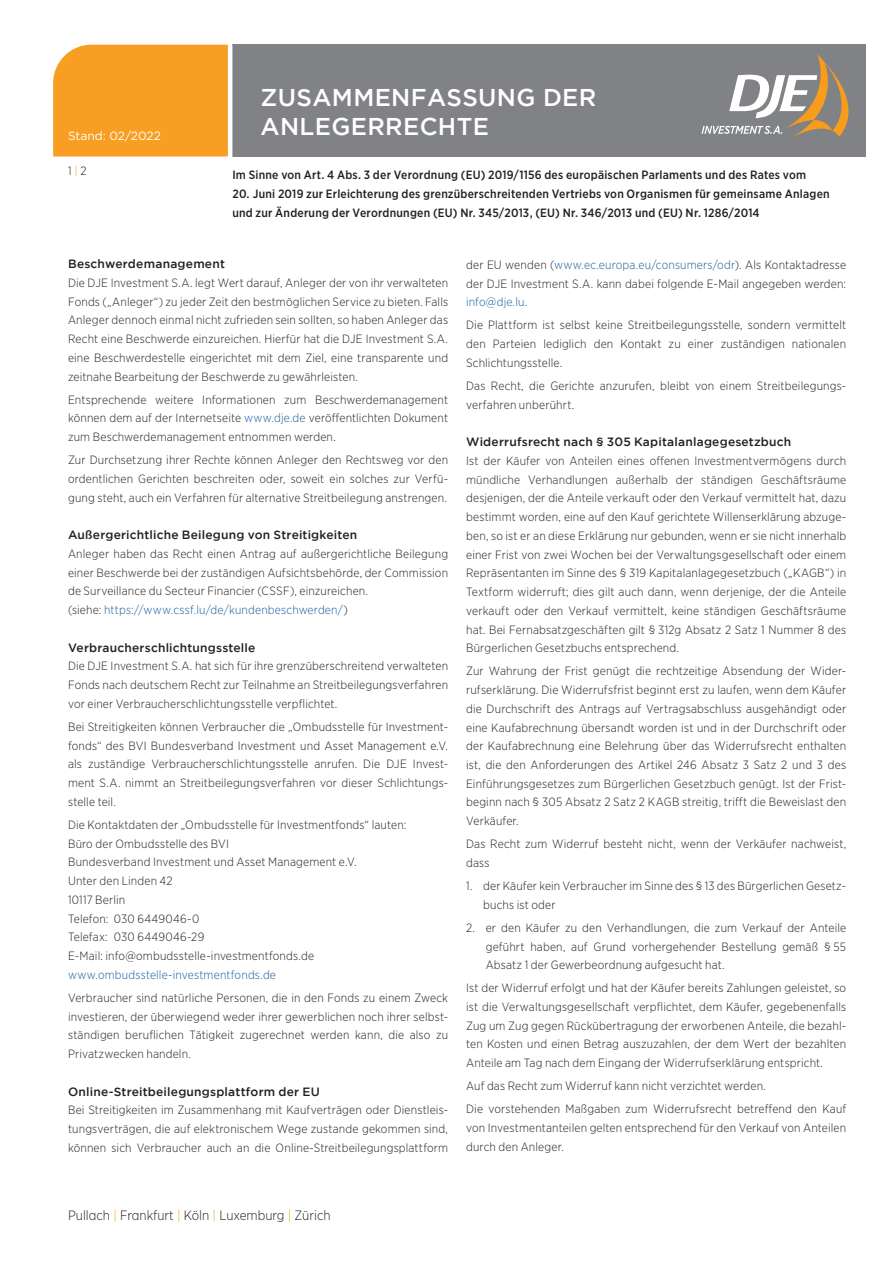
<style>
.page{position:relative;width:893px;height:1263px;background:#fff}
.page>*{position:absolute;margin:0;border:0;box-sizing:border-box;transform-origin:0 0}
.t1{font:500 24.3px/29.1px "Gotham";letter-spacing:.015em;color:#fff}
.t2{font:300 13.5px "Gotham Narrow";color:#231f20}
.t3{font:300 12px/18.8px "Gotham Narrow";letter-spacing:.015em;color:#231f20;text-align:justify}
.t4{font:500 12px/18.8px "Gotham Narrow";letter-spacing:.02em;color:#231f20}
.t5{font:500 12px "Gotham";letter-spacing:.015em;color:#231f20}
.t6{font:300 12px "Gotham Narrow";letter-spacing:.015em;color:#175d9e}
.t7{font:12px "Gotham";color:#fff}
.s1{color:#f89e1c}
.s2{color:#175d9e}
.s3{color:#f89e23}
</style>
<div class="page">
<div style="left:53px;top:45px;width:175px;height:111px;background:#f89e23"></div>
<div style="left:232px;top:45px;width:633px;height:112px;background:#808285"></div>
<svg style="left:701px;top:54px;width:147px;height:83px"></svg>
<p class="t7" style="left:68px;top:129px;width:94px">Stand: 02/2022</p>
<p class="t3" style="left:68px;top:162px;width:20px">1 <span class="s1">|</span> 2</p>
<h1 class="t1" style="left:261px;top:82px;width:337px">ZUSAMMENFASSUNG DER<br>ANLEGERRECHTE</h1>
<p class="t4" style="left:232px;top:166px;width:575px">Im Sinne von Art. 4 Abs. 3 der Verordnung (EU) 2019/1156 des europäischen Parlaments und des Rates vom</p>
<p class="t4" style="left:232px;top:184px;width:599px">20. Juni 2019 zur Erleichterung des grenzüberschreitenden Vertriebs von Organismen für gemeinsame Anlagen und zur Änderung der Verordnungen (EU) Nr. 345/2013, (EU) Nr. 346/2013 und (EU) Nr. 1286/2014</p>
<p class="t5" style="left:68px;top:257px;width:158px">Beschwerdemanagement</p>
<p class="t3" style="left:68px;top:273px;width:382px">Die DJE Investment S.A. legt Wert darauf, Anleger der von ihr verwalteten Fonds („Anleger“) zu jeder Zeit den bestmöglichen Service zu bieten. Falls Anleger dennoch einmal nicht zufrieden sein sollten, so haben Anleger das Recht eine Beschwerde einzureichen. Hierfür hat die DJE Investment S.A. eine Beschwerdestelle eingerichtet mit dem Ziel, eine transparente und zeitnahe Bearbeitung der Beschwerde zu gewährleisten.</p>
<p class="t3" style="left:68px;top:390px;width:382px">Entsprechende weitere Informationen zum Beschwerdemanagement können dem auf der Internetseite <span class="s2">www.dje.de</span> veröffentlichten Dokument zum Beschwerdemanagement entnommen werden.</p>
<p class="t3" style="left:68px;top:450px;width:382px">Zur Durchsetzung ihrer Rechte können Anleger den Rechtsweg vor den ordentlichen Gerichten beschreiten oder, soweit ein solches zur Verfü&shy;gung steht, auch ein Verfahren für alternative Streitbeilegung anstrengen.</p>
<p class="t5" style="left:68px;top:528px;width:291px">Außergerichtliche Beilegung von Streitigkeiten</p>
<p class="t3" style="left:68px;top:544px;width:382px;text-align:left">Anleger haben das Recht einen Antrag auf außergerichtliche Beilegung einer Beschwerde bei der zuständigen Aufsichtsbehörde, der Commission de Surveillance du Secteur Financier (CSSF), einzureichen.<br>(siehe: <span class="s2">https://www.cssf.lu/de/kundenbeschwerden/</span>)</p>
<p class="t5" style="left:68px;top:640px;width:189px">Verbraucherschlichtungsstelle</p>
<p class="t3" style="left:68px;top:656px;width:382px">Die DJE Investment S.A. hat sich für ihre grenzüberschreitend verwalteten Fonds nach deutschem Recht zur Teilnahme an Streitbeilegungsverfahren vor einer Verbraucherschlichtungsstelle verpflichtet.</p>
<p class="t3" style="left:68px;top:717px;width:382px">Bei Streitigkeiten können Verbraucher die „Ombudsstelle für Investment&shy;fonds“ des BVI Bundesverband Investment und Asset Management e.V. als zuständige Verbraucherschlichtungsstelle anrufen. Die DJE Invest&shy;ment S.A. nimmt an Streitbeilegungsverfahren vor dieser Schlichtungs&shy;stelle teil.</p>
<p class="t3" style="left:68px;top:815px;width:340px;text-align:left">Die Kontaktdaten der „Ombudsstelle für Investmentfonds“ lauten:<br>Büro der Ombudsstelle des BVI<br>Bundesverband Investment und Asset Management e.V.<br>Unter den Linden 42<br>10117 Berlin<br>Telefon: 030 6449046-0<br>Telefax: 030 6449046-29<br>E-Mail: info@ombudsstelle-investmentfonds.de</p>
<p class="t6" style="left:68px;top:967px;width:209px">www.ombudsstelle-investmentfonds.de</p>
<p class="t3" style="left:68px;top:988px;width:382px">Verbraucher sind natürliche Personen, die in den Fonds zu einem Zweck investieren, der überwiegend weder ihrer gewerblichen noch ihrer selbst&shy;ständigen beruflichen Tätigkeit zugerechnet werden kann, die also zu Privatzwecken handeln.</p>
<p class="t5" style="left:68px;top:1084px;width:253px">Online-Streitbeilegungsplattform der EU</p>
<p class="t3" style="left:68px;top:1100px;width:382px">Bei Streitigkeiten im Zusammenhang mit Kaufverträgen oder Dienstleis&shy;tungsverträgen, die auf elektronischem Wege zustande gekommen sind, können sich Verbraucher auch an die Online-Streitbeilegungsplattform</p>
<p class="t3" style="left:466px;top:255px;width:382px">der EU wenden (<span class="s2">www.ec.europa.eu/consumers/odr</span>). Als Kontaktadresse der DJE Investment S.A. kann dabei folgende E-Mail angegeben werden: <span class="s2">info@dje.lu</span>.</p>
<p class="t3" style="left:466px;top:315px;width:382px">Die Plattform ist selbst keine Streitbeilegungsstelle, sondern vermittelt den Parteien lediglich den Kontakt zu einer zuständigen nationalen Schlichtungsstelle.</p>
<p class="t3" style="left:466px;top:376px;width:382px">Das Recht, die Gerichte anzurufen, bleibt von einem Streitbeilegungs&shy;verfahren unberührt.</p>
<p class="t5" style="left:466px;top:435px;width:327px">Widerrufsrecht nach § 305 Kapitalanlagegesetzbuch</p>
<p class="t3" style="left:466px;top:451px;width:382px">Ist der Käufer von Anteilen eines offenen Investmentvermögens durch mündliche Verhandlungen außerhalb der ständigen Geschäftsräume desjenigen, der die Anteile verkauft oder den Verkauf vermittelt hat, dazu bestimmt worden, eine auf den Kauf gerichtete Willenserklärung abzuge&shy;ben, so ist er an diese Erklärung nur gebunden, wenn er sie nicht innerhalb einer Frist von zwei Wochen bei der Verwaltungsgesellschaft oder einem Repräsentanten im Sinne des § 319 Kapitalanlagegesetzbuch („KAGB“) in Textform widerruft; dies gilt auch dann, wenn derjenige, der die Anteile verkauft oder den Verkauf vermittelt, keine ständigen Geschäftsräume hat. Bei Fernabsatzgeschäften gilt § 312g Absatz 2 Satz 1 Nummer 8 des Bürgerlichen Gesetzbuchs entsprechend.</p>
<p class="t3" style="left:466px;top:661px;width:382px">Zur Wahrung der Frist genügt die rechtzeitige Absendung der Wider&shy;rufserklärung. Die Widerrufsfrist beginnt erst zu laufen, wenn dem Käufer die Durchschrift des Antrags auf Vertragsabschluss ausgehändigt oder eine Kaufabrechnung übersandt worden ist und in der Durchschrift oder der Kaufabrechnung eine Belehrung über das Widerrufsrecht enthalten ist, die den Anforderungen des Artikel 246 Absatz 3 Satz 2 und 3 des Einführungsgesetzes zum Bürgerlichen Gesetzbuch genügt. Ist der Frist&shy;beginn nach § 305 Absatz 2 Satz 2 KAGB streitig, trifft die Beweislast den Verkäufer.</p>
<p class="t3" style="left:466px;top:834px;width:382px">Das Recht zum Widerruf besteht nicht, wenn der Verkäufer nachweist, dass</p>
<p class="t3" style="left:483px;top:876px;width:365px;text-indent:-17px">1. der Käufer kein Verbraucher im Sinne des § 13 des Bürgerlichen Gesetz&shy;buchs ist oder</p>
<p class="t3" style="left:486px;top:918px;width:362px;text-indent:-20px">2. er den Käufer zu den Verhandlungen, die zum Verkauf der Anteile geführt haben, auf Grund vorhergehender Bestellung gemäß § 55<br>Absatz 1 der Gewerbeordnung aufgesucht hat.</p>
<p class="t3" style="left:466px;top:978px;width:382px">Ist der Widerruf erfolgt und hat der Käufer bereits Zahlungen geleistet, so ist die Verwaltungsgesellschaft verpflichtet, dem Käufer, gegebenenfalls Zug um Zug gegen Rückübertragung der erworbenen Anteile, die bezahl&shy;ten Kosten und einen Betrag auszuzahlen, der dem Wert der bezahlten Anteile am Tag nach dem Eingang der Widerrufserklärung entspricht.</p>
<p class="t3" style="left:466px;top:1074px;width:382px;line-height:23px">Auf das Recht zum Widerruf kann nicht verzichtet werden.<br>Die vorstehenden Maßgaben zum Widerrufsrecht betreffend den Kauf</p>
<p class="t3" style="left:466px;top:1118px;width:382px">von Investmentanteilen gelten entsprechend für den Verkauf von Anteilen durch den Anleger.</p>
<p class="t2" style="left:68px;top:1206px;width:264px">Pullach <span class="s3">|</span> Frankfurt <span class="s3">|</span> Köln <span class="s3">|</span> Luxemburg <span class="s3">|</span> Zürich</p>
</div>
